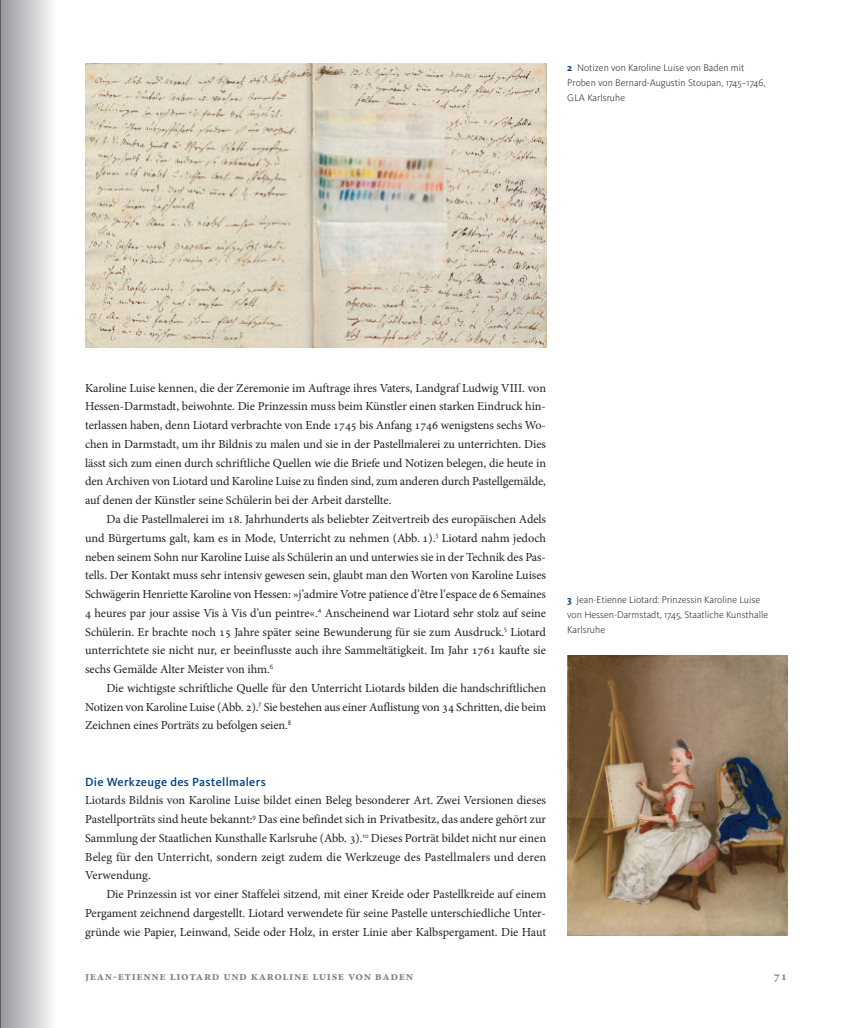
<style>
.page{position:relative;width:851px;height:1028px;background:#fff}
.page>*{position:absolute;margin:0;border:0;box-sizing:border-box;transform-origin:0 0}
.t1{font:12.25px/18.8px "Minion Pro";letter-spacing:-.005em;color:#231f20;text-align:justify}
.t2{font:700 12.25px "Minion Pro";letter-spacing:.05em;color:#808285}
.t3{font:500 12.25px "Kievit Offc";letter-spacing:.025em;color:#014081}
.t4{font:300 10px/15px "Kievit Pro";color:#231f20}
.s1{font-family:"Kievit Sc Offc";font-weight:700;color:#014081}
</style>
<div class="page">
<hr style="left:0;top:0;width:1px;height:1028px;background:#231f20">
<img style="left:85px;top:64px;width:461px;height:283px">
<img style="left:567px;top:656px;width:220px;height:279px">
<p class="t4" style="left:567px;top:61px;width:199px"><span class="s1">2</span> Notizen von Karoline Luise von Baden mit<br>Proben von Bernard-Augustin Stoupan, 1745–1746,<br>GLA Karlsruhe</p>
<p class="t1" style="left:85px;top:379px;width:462px">Karoline Luise kennen, die der Zeremonie im Auftrage ihres Vaters, Landgraf Ludwig VIII. von Hessen-Darmstadt, beiwohnte. Die Prinzessin muss beim Künstler einen starken Eindruck hin&shy;terlassen haben, denn Liotard verbrachte von Ende 1745 bis Anfang 1746 wenigstens sechs Wo&shy;chen in Darmstadt, um ihr Bildnis zu malen und sie in der Pastellmalerei zu unterrichten. Dies lässt sich zum einen durch schriftliche Quellen wie die Briefe und Notizen belegen, die heute in den Archiven von Liotard und Karoline Luise zu finden sind, zum anderen durch Pastellgemälde, auf denen der Künstler seine Schülerin bei der Arbeit darstellte.</p>
<p class="t1" style="left:85px;top:511px;width:462px;text-indent:21px">Da die Pastellmalerei im 18. Jahrhunderts als beliebter Zeitvertreib des europäischen Adels und Bürgertums galt, kam es in Mode, Unterricht zu nehmen (Abb. 1).<sup>3</sup> Liotard nahm jedoch neben seinem Sohn nur Karoline Luise als Schülerin an und unterwies sie in der Technik des Pas&shy;tells. Der Kontakt muss sehr intensiv gewesen sein, glaubt man den Worten von Karoline Luises Schwägerin Henriette Karoline von Hessen: »j’admire Votre patience d’être l’espace de 6 Semaines 4 heures par jour assise Vis à Vis d’un peintre«.<sup>4</sup> Anscheinend war Liotard sehr stolz auf seine Schülerin. Er brachte noch 15 Jahre später seine Bewunderung für sie zum Ausdruck.<sup>5</sup> Liotard unterrichtete sie nicht nur, er beeinflusste auch ihre Sammeltätigkeit. Im Jahr 1761 kaufte sie sechs Gemälde Alter Meister von ihm.<sup>6</sup></p>
<p class="t1" style="left:85px;top:679px;width:462px;text-indent:21px">Die wichtigste schriftliche Quelle für den Unterricht Liotards bilden die handschriftlichen Notizen von Karoline Luise (Abb. 2).<sup>7</sup> Sie bestehen aus einer Auflistung von 34 Schritten, die beim Zeichnen eines Porträts zu befolgen seien.<sup>8</sup></p>
<p class="t3" style="left:85px;top:774px;width:182px">Die Werkzeuge des Pastellmalers</p>
<p class="t1" style="left:85px;top:792px;width:462px">Liotards Bildnis von Karoline Luise bildet einen Beleg besonderer Art. Zwei Versionen dieses Pastellporträts sind heute bekannt:<sup>9</sup> Das eine befindet sich in Privatbesitz, das andere gehört zur Sammlung der Staatlichen Kunsthalle Karlsruhe (Abb. 3).<sup>10</sup> Dieses Porträt bildet nicht nur einen Beleg für den Unterricht, sondern zeigt zudem die Werkzeuge des Pastellmalers und deren Verwendung.</p>
<p class="t1" style="left:85px;top:886px;width:462px;text-indent:21px">Die Prinzessin ist vor einer Staffelei sitzend, mit einer Kreide oder Pastellkreide auf einem Pergament zeichnend dargestellt. Liotard verwendete für seine Pastelle unterschiedliche Unter&shy;gründe wie Papier, Leinwand, Seide oder Holz, in erster Linie aber Kalbspergament. Die Haut</p>
<p class="t2" style="left:85px;top:971px;width:329px">Jean-Etienne Liotard und Karoline Luise von Baden</p>
<p class="t4" style="left:567px;top:593px;width:202px"><span class="s1">3</span> Jean-Etienne Liotard: Prinzessin Karoline Luise von Hessen-Darmstadt, 1745, Staatliche Kunsthalle<br>Karlsruhe</p>
<p class="t2" style="left:773px;top:971px;width:15px">71</p>
</div>
